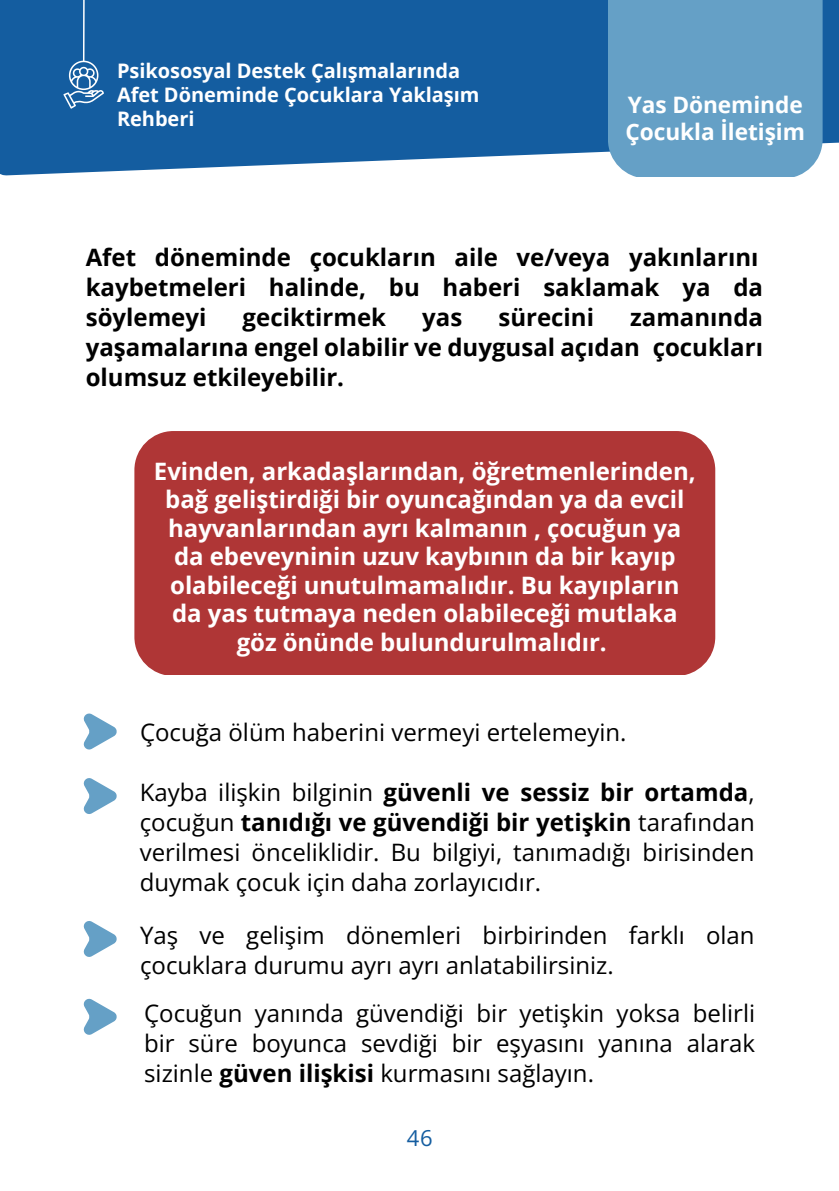
<style>
.page{position:relative;width:839px;height:1191px;background:#fff}
.page>*{position:absolute;margin:0;border:0;box-sizing:border-box;transform-origin:0 0}
.t1{font:24px/30px "Open Sans";color:#000;text-align:justify}
.t2{font:700 24px/28.4px "Open Sans";letter-spacing:-.005em;color:#fff;text-align:center}
.t3{font:700 24px/30px "Open Sans";color:#000}
.t4{font:700 22.6px/27px "Open Sans";letter-spacing:-.005em;color:#fff}
.t5{font:22px "Open Sans";color:#145da0}
.t6{font:700 20px/24px "Open Sans";letter-spacing:-.005em;color:#fff}
.s1{font-weight:700}
</style>
<div class="page">
<div style="left:134px;top:431px;width:581px;height:244px;background:#af3636;border-radius:39px"></div>
<svg style="left:84px;top:714px;width:33px;height:36px"></svg>
<svg style="left:84px;top:999px;width:33px;height:36px"></svg>
<svg style="left:84px;top:921px;width:33px;height:36px"></svg>
<svg style="left:0;top:0;width:838px;height:176px;background:#2569a7"></svg>
<hr style="left:83px;top:0;width:2px;height:62px;background:#fff">
<svg style="left:63px;top:61px;width:41px;height:48px;background:#4c84b6"></svg>
<div style="left:608px;top:0;width:214px;height:177px;background:#65a0c6"></div>
<svg style="left:84px;top:778px;width:33px;height:36px"></svg>
<p class="t6" style="left:117px;top:58px;width:364px">Psikososyal Destek Çalışmalarında<br>Afet Döneminde Çocuklara Yaklaşım<br>Rehberi</p>
<p class="t4" style="left:625px;top:91px;width:181px">Yas Döneminde<br>Çocukla İletişim</p>
<p class="t3" style="left:86px;top:242px;width:678px">Afet döneminde çocukların aile ve/veya yakınlarını kaybetmeleri halinde, bu haberi saklamak ya da söylemeyi</p>
<p class="t3" style="left:86px;top:302px;width:678px;text-align:justify;text-indent:544px">zamanında yaşamalarına engel olabilir ve duygusal açıdan çocukları olumsuz etkileyebilir.</p>
<p class="t3" style="left:242px;top:302px;width:145px">geciktirmek</p>
<p class="t3" style="left:422px;top:302px;width:42px">yas</p>
<p class="t3" style="left:498px;top:302px;width:97px">sürecini</p>
<p class="t2" style="left:154px;top:456px;width:543px">Evinden, arkadaşlarından, öğretmenlerinden, bağ geliştirdiği bir oyuncağından ya da evcil hayvanlarından ayrı kalmanın , çocuğun ya da ebeveyninin uzuv kaybının da bir kayıp olabileceği unutulmamalıdır. Bu kayıpların da yas tutmaya neden olabileceği mutlaka göz önünde bulundurulmalıdır.</p>
<p class="t1" style="left:140px;top:716px;width:488px">Çocuğa ölüm haberini vermeyi ertelemeyin.</p>
<p class="t1" style="left:140px;top:777px;width:616px">Kayba ilişkin bilginin <span class="s1">güvenli ve sessiz bir ortamda</span>, çocuğun <span class="s1">tanıdığı ve güvendiği bir yetişkin</span> tarafından verilmesi önceliklidir. Bu bilgiyi, tanımadığı birisinden duymak çocuk için daha zorlayıcıdır.</p>
<p class="t1" style="left:140px;top:919px;width:616px">Yaş ve gelişim dönemleri birbirinden farklı olan çocuklara durumu ayrı ayrı anlatabilirsiniz.</p>
<p class="t1" style="left:144px;top:997px;width:612px">Çocuğun yanında güvendiği bir yetişkin yoksa belirli bir süre boyunca sevdiği bir eşyasını yanına alarak sizinle <span class="s1">güven ilişkisi</span> kurmasını sağlayın.</p>
<p class="t5" style="left:407px;top:1123px;width:28px">46</p>
</div>
